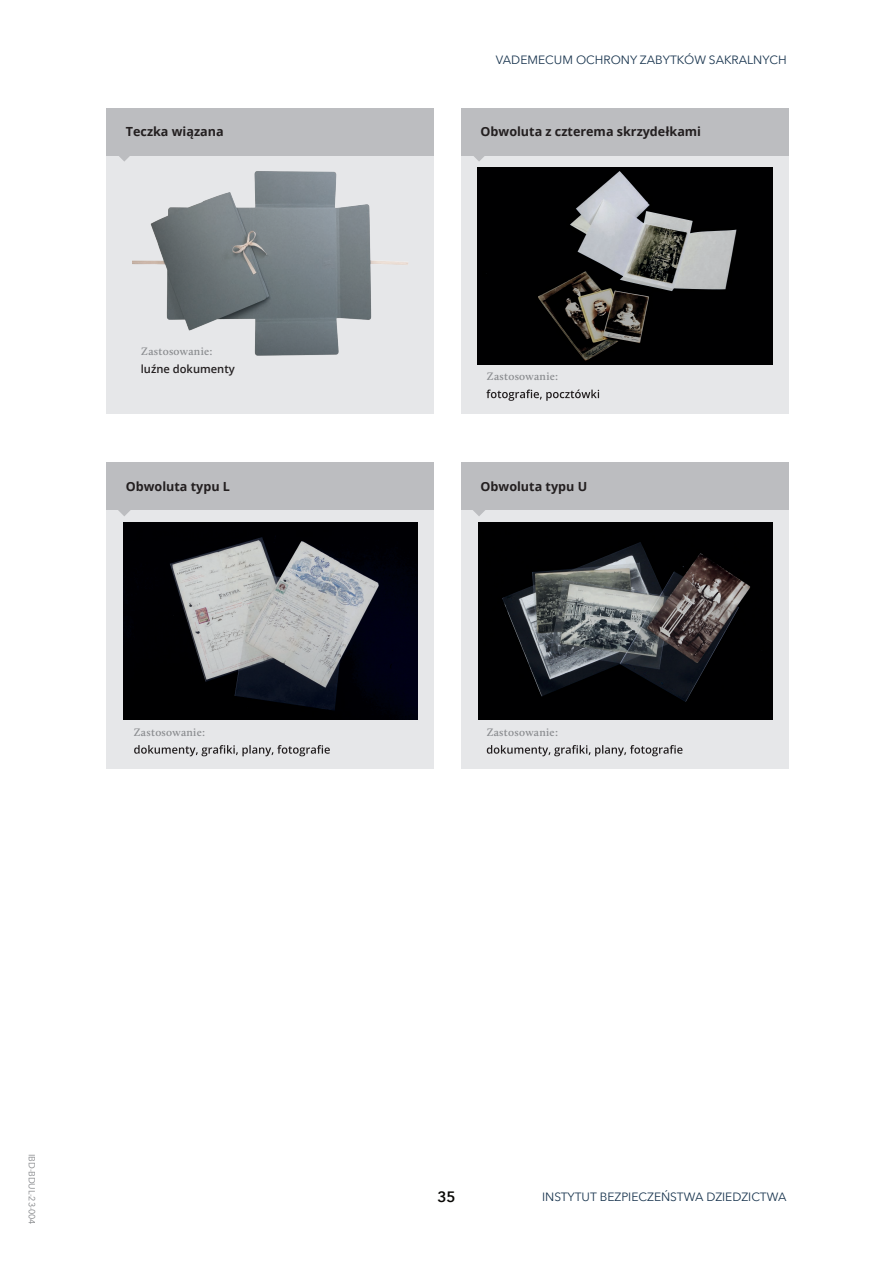
<style>
.page{position:relative;width:893px;height:1263px;background:#fff}
.page>*{position:absolute;margin:0;border:0;box-sizing:border-box;transform-origin:0 0}
.t1{font:600 15px "Avenir Next";color:#080704}
.t2{font:700 12.6px "Open Sans";color:#231f20}
.t3{font:12px "Avenir Next";color:#19354f}
.t4{font:600 11.25px "Calluna";letter-spacing:.025em;color:#8a8c8f}
.t5{font:600 11.25px "Open Sans";color:#231f20}
.t6{font:9px "Avenir Next";letter-spacing:-.02em;color:#808285}
</style>
<div class="page">
<div style="left:107px;top:154px;width:327px;height:260px;background:#e6e7e9"></div>
<img style="left:133px;top:171px;width:275px;height:185px">
<div style="left:107px;top:108px;width:327px;height:47px;background:#bcbdc0"></div>
<svg style="left:115px;top:155px;width:18px;height:7px"></svg>
<div style="left:461px;top:154px;width:328px;height:260px;background:#e6e7e9"></div>
<img style="left:478px;top:168px;width:294px;height:197px">
<div style="left:461px;top:108px;width:328px;height:47px;background:#bcbdc0"></div>
<svg style="left:470px;top:155px;width:18px;height:6px"></svg>
<svg style="left:486px;top:390px;width:113px;height:11px"></svg>
<div style="left:107px;top:508px;width:327px;height:261px;background:#e6e7e9"></div>
<div style="left:107px;top:462px;width:327px;height:48px;background:#bcbdc0"></div>
<svg style="left:118px;top:510px;width:13px;height:6px"></svg>
<svg style="left:134px;top:745px;width:196px;height:11px"></svg>
<img style="left:123px;top:523px;width:294px;height:197px">
<div style="left:461px;top:508px;width:328px;height:261px;background:#e6e7e9"></div>
<div style="left:461px;top:462px;width:328px;height:48px;background:#bcbdc0"></div>
<svg style="left:473px;top:510px;width:12px;height:6px"></svg>
<svg style="left:487px;top:745px;width:195px;height:11px"></svg>
<img style="left:478px;top:523px;width:294px;height:196px">
<p class="t2" style="left:126px;top:123px;width:99px">Teczka wiązana</p>
<p class="t4" style="left:141px;top:345px;width:73px">Zastosowanie:</p>
<p class="t5" style="left:141px;top:361px;width:95px">luźne dokumenty</p>
<p class="t2" style="left:126px;top:478px;width:106px">Obwoluta typu L</p>
<p class="t4" style="left:134px;top:725px;width:73px">Zastosowanie:</p>
<p class="t6" style="left:38px;top:1154px;width:72px;rotate:90deg">IBD-BDUL-23-004</p>
<p class="t3" style="left:496px;top:52px;width:292px">VADEMECUM OCHRONY ZABYTKÓW SAKRALNYCH</p>
<p class="t2" style="left:481px;top:123px;width:222px">Obwoluta z czterema skrzydełkami</p>
<p class="t4" style="left:487px;top:369px;width:73px">Zastosowanie:</p>
<p class="t2" style="left:481px;top:478px;width:108px">Obwoluta typu U</p>
<p class="t4" style="left:487px;top:725px;width:73px">Zastosowanie:</p>
<p class="t1" style="left:437px;top:1187px;width:20px">35</p>
<p class="t3" style="left:542px;top:1188px;width:246px">INSTYTUT BEZPIECZEŃSTWA DZIEDZICTWA</p>
</div>
